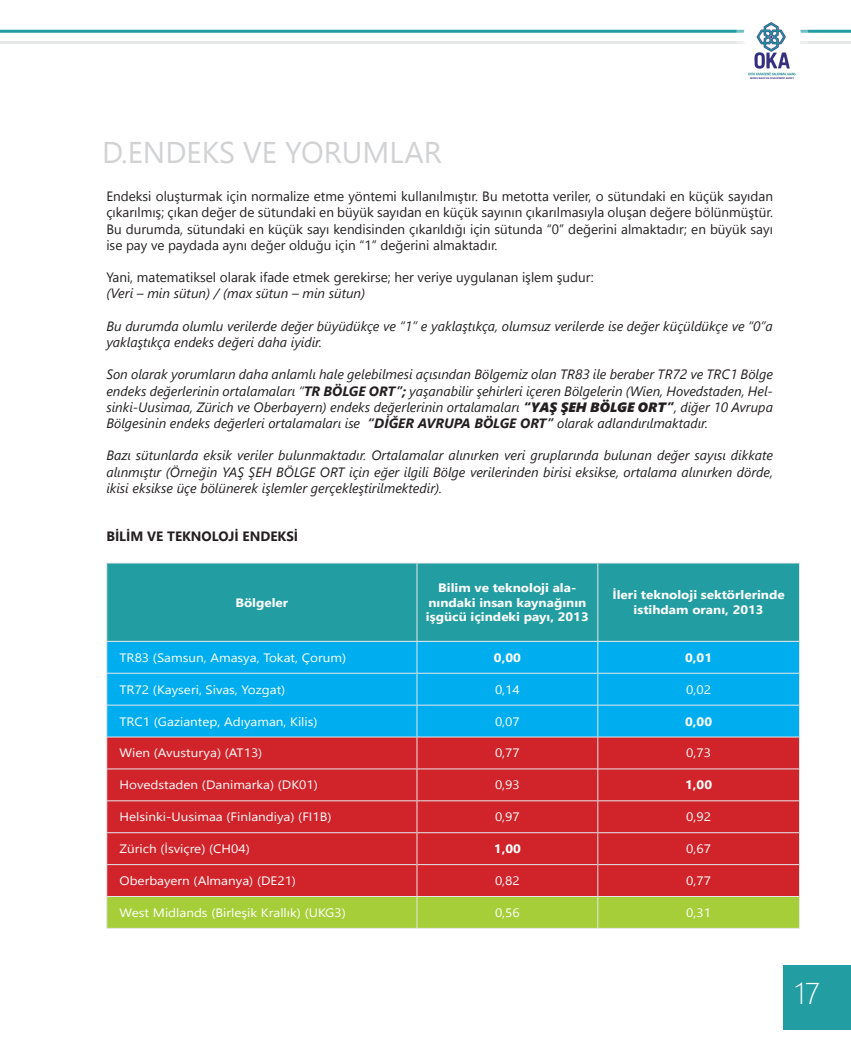
<style>
.page{position:relative;width:851px;height:1063px;background:#fff}
.page>*{position:absolute;margin:0;border:0;box-sizing:border-box;transform-origin:0 0}
.t1{font:30px "Segoe UI";color:#d1d2d4}
.t2{font:300 30px "Segoe UI";color:#fff}
.t3{font:italic 13.5px/16.2px "Segoe UI";color:#231f20;text-align:justify}
.t4{font:13.5px/16.2px "Segoe UI";color:#231f20;text-align:justify}
.t5{font:700 13.5px "Segoe UI";color:#231f20}
.t6{font:12.15px "Segoe UI";color:#fff;scale:1.11 1}
.t7{font:700 12.15px/14.5px "Segoe UI";color:#fff;text-align:center;scale:1.11 1}
.s1{font-weight:700}
.s2{font-family:"Segoe UI Black"}
</style>
<div class="page">
<div style="left:782px;top:965px;width:68px;height:65px;background:#229da2"></div>
<hr style="left:0;top:41px;width:850px;height:3px;background:#e6e7e9">
<hr style="left:0;top:30px;width:850px;height:3px;background:#229da2">
<div style="left:736px;top:1px;width:71px;height:71px;background:#fff;border-radius:50%"></div>
<div style="left:736px;top:0;width:72px;height:72px;border:2px solid #fff;border-radius:50%"></div>
<img style="left:748px;top:22px;width:47px;height:56px">
<div style="left:107px;top:564px;width:692px;height:77px;background:#229da2"></div>
<div style="left:107px;top:642px;width:692px;height:95px;background:#00aeef"></div>
<div style="left:107px;top:738px;width:692px;height:158px;background:#d1232a"></div>
<div style="left:107px;top:897px;width:692px;height:31px;background:#a6ce39"></div>
<hr style="left:597px;top:563px;width:202px;height:1px;background:#e6e7e9">
<hr style="left:799px;top:563px;width:1px;height:78px;background:#e6e7e9">
<hr style="left:597px;top:641px;width:202px;height:1px;background:#e6e7e9">
<hr style="left:799px;top:641px;width:1px;height:32px;background:#e6e7e9">
<hr style="left:107px;top:673px;width:309px;height:1px;background:#e6e7e9">
<hr style="left:417px;top:673px;width:180px;height:1px;background:#e6e7e9">
<hr style="left:598px;top:673px;width:201px;height:1px;background:#e6e7e9">
<hr style="left:799px;top:673px;width:1px;height:32px;background:#e6e7e9">
<hr style="left:107px;top:705px;width:309px;height:1px;background:#e6e7e9">
<hr style="left:417px;top:705px;width:180px;height:1px;background:#e6e7e9">
<hr style="left:598px;top:705px;width:201px;height:1px;background:#e6e7e9">
<hr style="left:799px;top:705px;width:1px;height:32px;background:#e6e7e9">
<hr style="left:107px;top:737px;width:309px;height:1px;background:#e6e7e9">
<hr style="left:417px;top:737px;width:180px;height:1px;background:#e6e7e9">
<hr style="left:598px;top:737px;width:201px;height:1px;background:#e6e7e9">
<hr style="left:799px;top:737px;width:1px;height:32px;background:#e6e7e9">
<hr style="left:107px;top:769px;width:309px;height:1px;background:#e6e7e9">
<hr style="left:417px;top:769px;width:180px;height:1px;background:#e6e7e9">
<hr style="left:598px;top:769px;width:201px;height:1px;background:#e6e7e9">
<hr style="left:799px;top:769px;width:1px;height:32px;background:#e6e7e9">
<hr style="left:107px;top:800px;width:309px;height:1px;background:#e6e7e9">
<hr style="left:417px;top:800px;width:180px;height:1px;background:#e6e7e9">
<hr style="left:598px;top:800px;width:201px;height:1px;background:#e6e7e9">
<hr style="left:799px;top:801px;width:1px;height:32px;background:#e6e7e9">
<hr style="left:107px;top:832px;width:309px;height:1px;background:#e6e7e9">
<hr style="left:417px;top:832px;width:180px;height:1px;background:#e6e7e9">
<hr style="left:598px;top:832px;width:201px;height:1px;background:#e6e7e9">
<hr style="left:799px;top:833px;width:1px;height:32px;background:#e6e7e9">
<hr style="left:107px;top:864px;width:309px;height:1px;background:#e6e7e9">
<hr style="left:417px;top:864px;width:180px;height:1px;background:#e6e7e9">
<hr style="left:598px;top:864px;width:201px;height:1px;background:#e6e7e9">
<hr style="left:799px;top:865px;width:1px;height:32px;background:#e6e7e9">
<hr style="left:106px;top:641px;width:1px;height:32px;background:#e6e7e9">
<hr style="left:106px;top:673px;width:1px;height:32px;background:#e6e7e9">
<hr style="left:106px;top:705px;width:1px;height:32px;background:#e6e7e9">
<hr style="left:106px;top:737px;width:1px;height:32px;background:#e6e7e9">
<hr style="left:106px;top:769px;width:1px;height:32px;background:#e6e7e9">
<hr style="left:106px;top:801px;width:1px;height:32px;background:#e6e7e9">
<hr style="left:106px;top:833px;width:1px;height:32px;background:#e6e7e9">
<hr style="left:106px;top:865px;width:1px;height:32px;background:#e6e7e9">
<hr style="left:416px;top:642px;width:1px;height:31px;background:#e6e7e9">
<hr style="left:597px;top:642px;width:1px;height:31px;background:#e6e7e9">
<hr style="left:416px;top:673px;width:1px;height:32px;background:#e6e7e9">
<hr style="left:597px;top:673px;width:1px;height:32px;background:#e6e7e9">
<hr style="left:416px;top:705px;width:1px;height:32px;background:#e6e7e9">
<hr style="left:597px;top:705px;width:1px;height:32px;background:#e6e7e9">
<hr style="left:416px;top:737px;width:1px;height:32px;background:#e6e7e9">
<hr style="left:597px;top:737px;width:1px;height:32px;background:#e6e7e9">
<hr style="left:416px;top:769px;width:1px;height:32px;background:#e6e7e9">
<hr style="left:597px;top:769px;width:1px;height:32px;background:#e6e7e9">
<hr style="left:416px;top:801px;width:1px;height:32px;background:#e6e7e9">
<hr style="left:597px;top:801px;width:1px;height:32px;background:#e6e7e9">
<hr style="left:416px;top:833px;width:1px;height:32px;background:#e6e7e9">
<hr style="left:597px;top:833px;width:1px;height:32px;background:#e6e7e9">
<hr style="left:416px;top:865px;width:1px;height:31px;background:#e6e7e9">
<hr style="left:597px;top:865px;width:1px;height:31px;background:#e6e7e9">
<hr style="left:416px;top:897px;width:1px;height:31px;background:#e6e7e9">
<hr style="left:597px;top:897px;width:1px;height:31px;background:#e6e7e9">
<hr style="left:106px;top:563px;width:311px;height:1px;background:#e6e7e9">
<hr style="left:107px;top:641px;width:310px;height:1px;background:#e6e7e9">
<hr style="left:106px;top:563px;width:1px;height:78px;background:#e6e7e9">
<hr style="left:417px;top:563px;width:180px;height:1px;background:#e6e7e9">
<hr style="left:417px;top:641px;width:180px;height:1px;background:#e6e7e9">
<hr style="left:416px;top:563px;width:1px;height:78px;background:#e6e7e9">
<hr style="left:597px;top:563px;width:1px;height:78px;background:#e6e7e9">
<hr style="left:107px;top:896px;width:310px;height:1px;background:#e6e7e9">
<hr style="left:417px;top:896px;width:180px;height:1px;background:#e6e7e9">
<hr style="left:597px;top:896px;width:202px;height:1px;background:#e6e7e9">
<hr style="left:106px;top:928px;width:311px;height:1px;background:#e6e7e9">
<hr style="left:417px;top:928px;width:180px;height:1px;background:#e6e7e9">
<hr style="left:597px;top:928px;width:202px;height:1px;background:#e6e7e9">
<hr style="left:106px;top:897px;width:1px;height:31px;background:#e6e7e9">
<hr style="left:799px;top:897px;width:1px;height:31px;background:#e6e7e9">
<h1 class="t1" style="left:102px;top:130px;width:341px">D.ENDEKS VE YORUMLAR</h1>
<p class="t4" style="left:106px;top:188px;width:668px">Endeksi oluşturmak için normalize etme yöntemi kullanılmıştır. Bu metotta veriler, o sütundaki en küçük sayıdan çıkarılmış; çıkan değer de sütundaki en büyük sayıdan en küçük sayının çıkarılmasıyla oluşan değere bölünmüştür.<br>Bu durumda, sütundaki en küçük sayı kendisinden çıkarıldığı için sütunda “0” değerini almaktadır; en büyük sayı ise pay ve paydada aynı değer olduğu için “1” değerini almaktadır.</p>
<p class="t4" style="left:106px;top:269px;width:489px">Yani, matematiksel olarak ifade etmek gerekirse; her veriye uygulanan işlem şudur:</p>
<p class="t3" style="left:106px;top:285px;width:260px">(Veri – min sütun) / (max sütun – min sütun)</p>
<p class="t3" style="left:106px;top:317px;width:668px">Bu durumda olumlu verilerde değer büyüdükçe ve “1” e yaklaştıkça, olumsuz verilerde ise değer küçüldükçe ve “0”a yaklaştıkça endeks değeri daha iyidir.</p>
<p class="t3" style="left:106px;top:366px;width:668px">Son olarak yorumların daha anlamlı hale gelebilmesi açısından Bölgemiz olan TR83 ile beraber TR72 ve TRC1 Bölge endeks değerlerinin ortalamaları “<span class="s1">TR BÖLGE ORT”;</span> yaşanabilir şehirleri içeren Bölgelerin (Wien, Hovedstaden, Hel&shy;sinki-Uusimaa, Zürich ve Oberbayern) endeks değerlerinin ortalamaları <span class="s2">“YAŞ ŞEH BÖLGE ORT”</span>, diğer 10 Avrupa Bölgesinin endeks değerleri ortalamaları ise <span class="s1">“DİĞER AVRUPA BÖLGE ORT”</span> olarak adlandırılmaktadır.</p>
<p class="t3" style="left:106px;top:447px;width:668px">Bazı sütunlarda eksik veriler bulunmaktadır. Ortalamalar alınırken veri gruplarında bulunan değer sayısı dikkate alınmıştır (Örneğin YAŞ ŞEH BÖLGE ORT için eğer ilgili Bölge verilerinden birisi eksikse, ortalama alınırken dörde, ikisi eksikse üçe bölünerek işlemler gerçekleştirilmektedir).</p>
<p class="t5" style="left:106px;top:526px;width:193px">BİLİM VE TEKNOLOJİ ENDEKSİ</p>
<p class="t7" style="left:235px;top:595px;width:49px">Bölgeler</p>
<p class="t7" style="left:426px;top:580px;width:148px">Bilim ve teknoloji ala&shy;nındaki insan kaynağının işgücü içindeki payı, 2013</p>
<p class="t7" style="left:612px;top:587px;width:157px">İleri teknoloji sektörlerinde istihdam oranı, 2013</p>
<p class="t6" style="left:119px;top:648px;width:205px">TR83 (Samsun, Amasya, Tokat, Çorum)</p>
<p class="t7" style="left:494px;top:650px;width:26px">0,00</p>
<p class="t7" style="left:685px;top:650px;width:26px">0,01</p>
<p class="t6" style="left:119px;top:680px;width:151px">TR72 (Kayseri, Sivas, Yozgat)</p>
<p class="t6" style="left:495px;top:680px;width:24px">0,14</p>
<p class="t6" style="left:686px;top:680px;width:24px">0,02</p>
<p class="t6" style="left:119px;top:712px;width:180px">TRC1 (Gaziantep, Adıyaman, Kilis)</p>
<p class="t6" style="left:495px;top:712px;width:24px">0,07</p>
<p class="t7" style="left:685px;top:713px;width:26px">0,00</p>
<p class="t6" style="left:119px;top:744px;width:130px">Wien (Avusturya) (AT13)</p>
<p class="t6" style="left:495px;top:744px;width:24px">0,77</p>
<p class="t6" style="left:686px;top:744px;width:24px">0,73</p>
<p class="t6" style="left:119px;top:776px;width:180px">Hovedstaden (Danimarka) (DK01)</p>
<p class="t6" style="left:495px;top:776px;width:24px">0,93</p>
<p class="t7" style="left:685px;top:777px;width:26px">1,00</p>
<p class="t6" style="left:119px;top:808px;width:192px">Helsinki-Uusimaa (Finlandiya) (FI1B)</p>
<p class="t6" style="left:495px;top:808px;width:24px">0,97</p>
<p class="t6" style="left:686px;top:808px;width:24px">0,92</p>
<p class="t6" style="left:119px;top:840px;width:119px">Zürich (İsviçre) (CH04)</p>
<p class="t7" style="left:494px;top:841px;width:26px">1,00</p>
<p class="t6" style="left:686px;top:840px;width:24px">0,67</p>
<p class="t6" style="left:119px;top:872px;width:160px">Oberbayern (Almanya) (DE21)</p>
<p class="t6" style="left:495px;top:872px;width:24px">0,82</p>
<p class="t6" style="left:686px;top:872px;width:24px">0,77</p>
<p class="t6" style="left:119px;top:903px;width:205px">West Midlands (Birleşik Krallık) (UKG3)</p>
<p class="t6" style="left:495px;top:903px;width:24px">0,56</p>
<p class="t6" style="left:686px;top:903px;width:24px">0,31</p>
<h1 class="t2" style="left:794px;top:969px;width:27px">17</h1>
</div>
